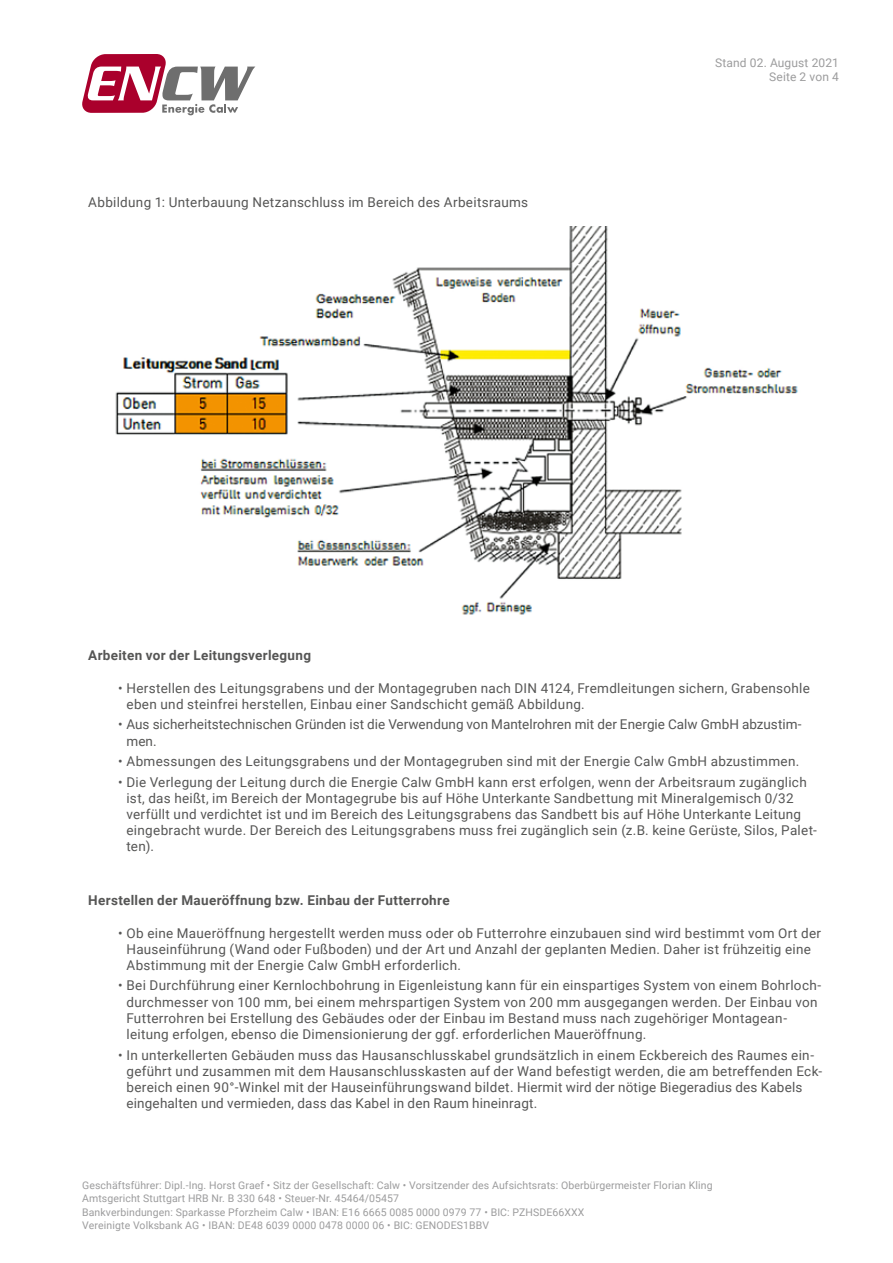
<style>
.page{position:relative;width:893px;height:1263px;background:#fff}
.page>*{position:absolute;margin:0;border:0;box-sizing:border-box;transform-origin:0 0}
.t1{font:13.5px/16.2px "Roboto";letter-spacing:.02em;color:#565655}
.t2{font:700 13.5px "Roboto";letter-spacing:.025em;color:#565655}
.t3{font:12px/14.4px "Roboto";letter-spacing:.01em;color:#9c9c9d;text-align:right}
.t4{font:10.5px/13.5px "Roboto";letter-spacing:.01em;color:#9c9c9d}
</style>
<div class="page">
<svg style="left:82px;top:54px;width:173px;height:61px"></svg>
<img style="left:115px;top:226px;width:683px;height:389px">
<p class="t1" style="left:88px;top:194px;width:442px">Abbildung 1: Unterbauung Netzanschluss im Bereich des Arbeitsraums</p>
<p class="t3" style="left:715px;top:55px;width:125px">Stand 02. August 2021<br>Seite 2 von 4</p>
<p class="t2" style="left:88px;top:645px;width:224px">Arbeiten vor der Leitungsverlegung</p>
<p class="t1" style="left:126px;top:679px;width:685px;text-indent:-8px">• Herstellen des Leitungsgrabens und der Montagegruben nach DIN 4124, Fremdleitungen sichern, Grabensohle eben und steinfrei herstellen, Einbau einer Sandschicht gemäß Abbildung.</p>
<p class="t1" style="left:126px;top:716px;width:677px;text-indent:-8px">• Aus sicherheitstechnischen Gründen ist die Verwendung von Mantelrohren mit der Energie Calw GmbH abzustim&shy;men.</p>
<p class="t1" style="left:118px;top:753px;width:682px">• Abmessungen des Leitungsgrabens und der Montagegruben sind mit der Energie Calw GmbH abzustimmen.</p>
<p class="t1" style="left:126px;top:773px;width:692px;text-indent:-8px">• Die Verlegung der Leitung durch die Energie Calw GmbH kann erst erfolgen, wenn der Arbeitsraum zugänglich ist, das heißt, im Bereich der Montagegrube bis auf Höhe Unterkante Sandbettung mit Mineralgemisch 0/32 verfüllt und verdichtet ist und im Bereich des Leitungsgrabens das Sandbett bis auf Höhe Unterkante Leitung eingebracht wurde. Der Bereich des Leitungsgrabens muss frei zugänglich sein (z.B. keine Gerüste, Silos, Palet&shy;ten).</p>
<p class="t2" style="left:88px;top:890px;width:363px">Herstellen der Maueröffnung bzw. Einbau der Futterrohre</p>
<p class="t1" style="left:126px;top:924px;width:696px;text-indent:-8px">• Ob eine Maueröffnung hergestellt werden muss oder ob Futterrohre einzubauen sind wird bestimmt vom Ort der<br>Hauseinführung (Wand oder Fußboden) und der Art und Anzahl der geplanten Medien. Daher ist frühzeitig eine<br>Abstimmung mit der Energie Calw GmbH erforderlich.</p>
<p class="t1" style="left:126px;top:977px;width:696px;text-indent:-8px">• Bei Durchführung einer Kernlochbohrung in Eigenleistung kann für ein einspartiges System von einem Bohrloch&shy;durchmesser von 100 mm, bei einem mehrspartigen System von 200 mm ausgegangen werden. Der Einbau von Futterrohren bei Erstellung des Gebäudes oder der Einbau im Bestand muss nach zugehöriger Montagean&shy;leitung erfolgen, ebenso die Dimensionierung der ggf. erforderlichen Maueröffnung.</p>
<p class="t1" style="left:126px;top:1046px;width:697px;text-indent:-8px">• In unterkellerten Gebäuden muss das Hausanschlusskabel grundsätzlich in einem Eckbereich des Raumes ein&shy;geführt und zusammen mit dem Hausanschlusskasten auf der Wand befestigt werden, die am betreffenden Eck&shy;bereich einen 90°-Winkel mit der Hauseinführungswand bildet. Hiermit wird der nötige Biegeradius des Kabels eingehalten und vermieden, dass das Kabel in den Raum hineinragt.</p>
<p class="t4" style="left:82px;top:1178px;width:632px">Geschäftsführer: Dipl.-Ing. Horst Graef • Sitz der Gesellschaft: Calw • Vorsitzender des Aufsichtsrats: Oberbürgermeister Florian Kling Amtsgericht Stuttgart HRB Nr. B 330 648 • Steuer-Nr. 45464/05457<br>Bankverbindungen: Sparkasse Pforzheim Calw • IBAN: E16 6665 0085 0000 0979 77 • BIC: PZHSDE66XXX<br>Vereinigte Volksbank AG • IBAN: DE48 6039 0000 0478 0000 06 • BIC: GENODES1BBV</p>
</div>
